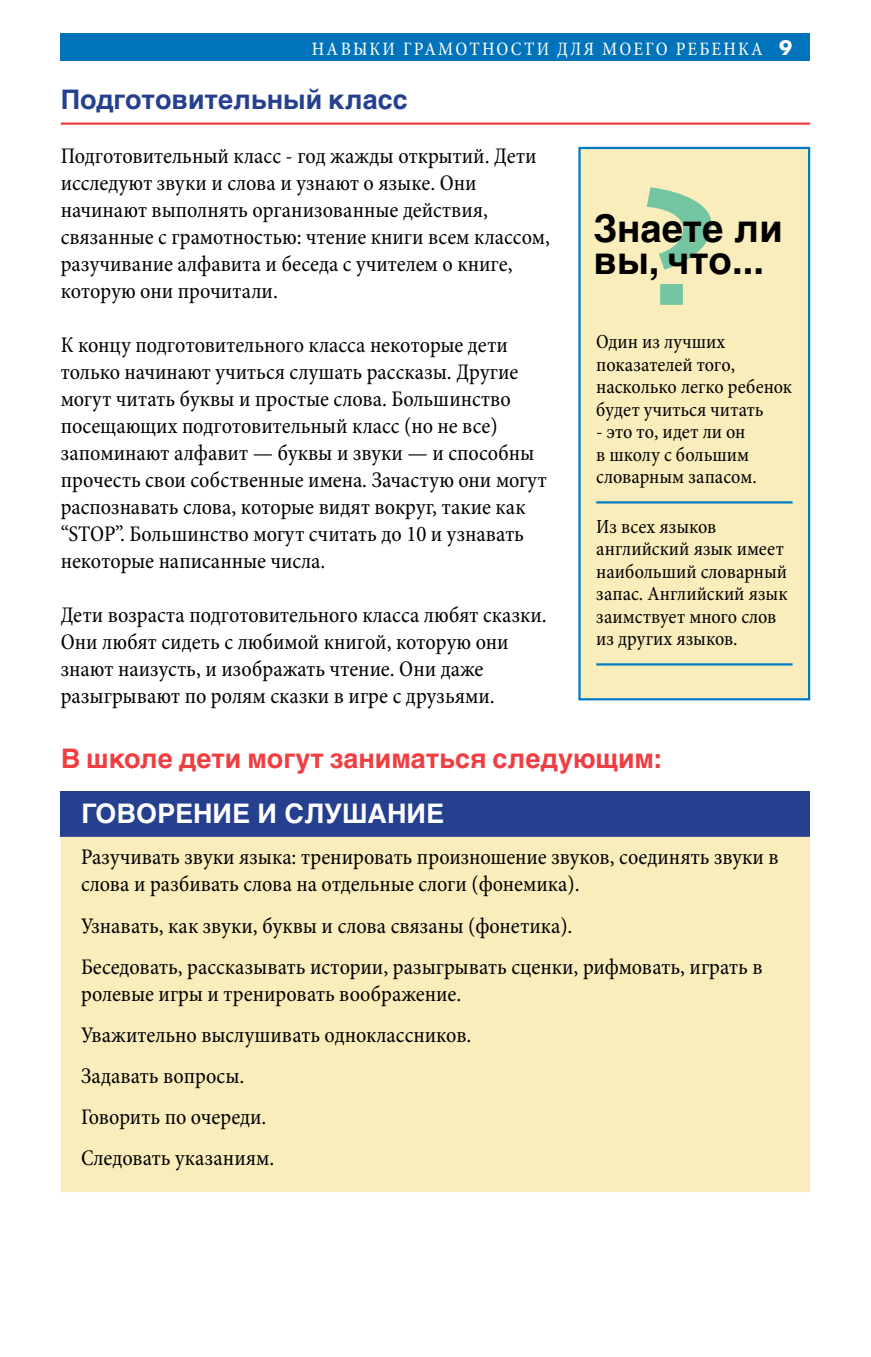
<style>
.page{position:relative;width:871px;height:1357px;background:#fff}
.page>*{position:absolute;margin:0;border:0;box-sizing:border-box;transform-origin:0 0}
.t1{font:700 162px "Lithos Pro";color:#73c6a1}
.t2{font:700 38.25px/31.5px "Helvetica Cyr";color:#000}
.t3{font:700 27px "Helvetica Cyr";color:#ef3e42}
.t4{font:700 27px "Helvetica Cyr";color:#24408f}
.t5{font:700 27px "Helvetica Cyr";color:#fff}
.t6{font:condensed 22.5px/27px "Minion Pro";color:#000}
.t7{font:condensed 20.25px/22.5px "Minion Pro";color:#000}
.t8{font:condensed 19.12px "Minion Pro";letter-spacing:.11em;color:#fff}
.s1{font-family:"Futura";font-weight:700;font-stretch:normal}
</style>
<div class="page">
<hr style="left:61px;top:122px;width:749px;height:3px;background:#ef3e42">
<div style="left:61px;top:791px;width:749px;height:46px;background:#24408f"></div>
<div style="left:61px;top:837px;width:749px;height:355px;background:#faedbc"></div>
<div style="left:61px;top:34px;width:749px;height:27px;background:#0073bb"></div>
<div style="left:579px;top:148px;width:230px;height:551px;background:#faedbc"></div>
<div style="left:578px;top:147px;width:232px;height:553px;border:2px solid #007cc2"></div>
<hr style="left:596px;top:501px;width:196px;height:2px;background:#007cc2">
<hr style="left:596px;top:663px;width:196px;height:2px;background:#007cc2">
<p class="t8" style="left:312px;top:37px;width:482px">НАВЫКИ ГРАМОТНОСТИ ДЛЯ МОЕГО РЕБЕНКА <span class="s1">9</span></p>
<p class="t4" style="left:61px;top:84px;width:349px">Подготовительный класс</p>
<p class="t6" style="left:61px;top:143px;width:491px">Подготовительный класс - год жажды открытий. Дети исследуют звуки и слова и узнают о языке. Они начинают выполнять организованные действия, связанные с грамотностью: чтение книги всем классом, разучивание алфавита и беседа с учителем о книге, которую они прочитали.</p>
<p class="t6" style="left:61px;top:332px;width:487px">К концу подготовительного класса некоторые дети только начинают учиться слушать рассказы. Другие могут читать буквы и простые слова. Большинство посещающих подготовительный класс (но не все) запоминают алфавит — буквы и звуки — и способны прочесть свои собственные имена. Зачастую они могут распознавать слова, которые видят вокруг, такие как “STOP”. Большинство могут считать до 10 и узнавать некоторые написанные числа.</p>
<p class="t6" style="left:61px;top:602px;width:487px">Дети возраста подготовительного класса любят сказки.<br>Они любят сидеть с любимой книгой, которую они знают наизусть, и изображать чтение. Они даже разыгрывают по ролям сказки в игре с друзьями.</p>
<h1 class="t1" style="left:641px;top:151px;width:81px">?</h1>
<h2 class="t2" style="left:593px;top:213px;width:191px">Знаете ли вы, что...</h2>
<p class="t7" style="left:596px;top:331px;width:197px">Один из лучших показателей того, насколько легко ребенок будет учиться читать</p>
<p class="t7" style="left:596px;top:421px;width:162px">- это то, идет ли он в школу с большим словарным запасом.</p>
<p class="t7" style="left:596px;top:516px;width:193px">Из всех языков английский язык имеет наибольший словарный запас. Английский язык заимствует много слов из других языков.</p>
<p class="t3" style="left:61px;top:743px;width:602px">В школе дети могут заниматься следующим:</p>
<p class="t5" style="left:81px;top:798px;width:36px">Гово</p>
<p class="t5" style="left:157px;top:798px;width:37px">рение</p>
<p class="t5" style="left:258px;top:798px;width:130px">и слушание</p>
<p class="t6" style="left:81px;top:845px;width:699px">Разучивать звуки языка: тренировать произношение звуков, соединять звуки в слова и разбивать слова на отдельные слоги (фонемика).</p>
<p class="t6" style="left:81px;top:906px;width:683px;line-height:41.2px">Узнавать, как звуки, буквы и слова связаны (фонетика).<br>Беседовать, рассказывать истории, разыгрывать сценки, рифмовать, играть в</p>
<p class="t6" style="left:81px;top:974px;width:392px;line-height:41.2px">ролевые игры и тренировать воображение.<br>Уважительно выслушивать одноклассников.<br>Задавать вопросы.<br>Говорить по очереди.<br>Следовать указаниям.</p>
</div>
